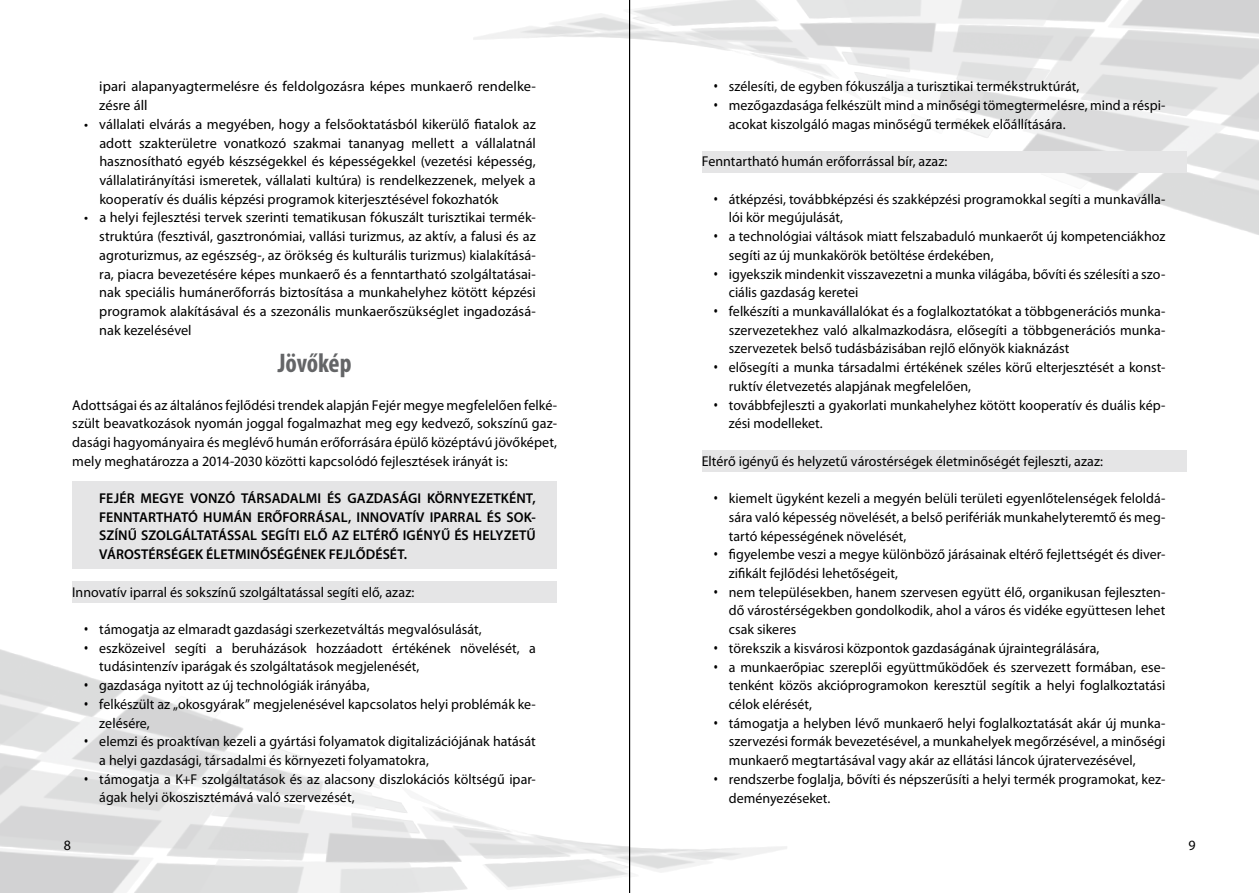
<style>
.page{position:relative;width:1259px;height:893px;background:#fff}
.page>*{position:absolute;margin:0;border:0;box-sizing:border-box;transform-origin:0 0}
.t1{font:700 condensed 27px "Myriad Pro";letter-spacing:-.01em;color:#646567}
.t2{font:14.25px/18.8px "Myriad Pro";color:#000}
.t3{font:600 14.25px/18.8px "Myriad Pro";letter-spacing:.005em;color:#000;text-align:justify}
.s1{font-family:"Arial Narrow"}
</style>
<div class="page">
<img style="left:473px;top:0;width:786px;height:271px">
<img style="left:0;top:614px;width:787px;height:279px">
<hr style="left:629px;top:0;width:1px;height:893px;background:#000">
<div style="left:72px;top:481px;width:485px;height:87px;background:#e5e5e6"></div>
<div style="left:72px;top:581px;width:485px;height:22px;background:#e5e5e6"></div>
<div style="left:702px;top:151px;width:484px;height:22px;background:#e5e5e6"></div>
<div style="left:702px;top:450px;width:484px;height:22px;background:#e5e5e6"></div>
<p class="t2" style="left:99px;top:77px;width:438px">ipari alapanyagtermelésre és feldolgozásra képes munkaerő rendelke&shy;zésre áll</p>
<p class="t2" style="left:99px;top:114px;width:438px;text-align:justify;text-indent:-15px">• vállalati elvárás a megyében, hogy a felsőoktatásból kikerülő fiatalok az adott szakterületre vonatkozó szakmai tananyag mellett a vállalatnál hasznosítható egyéb készségekkel és képességekkel (vezetési képesség, vállalatirányítási ismeretek, vállalati kultúra) is rendelkezzenek, melyek a kooperatív és duális képzési programok kiterjesztésével fokozhatók</p>
<p class="t2" style="left:99px;top:208px;width:438px;text-align:justify;text-indent:-15px">• a helyi fejlesztési tervek szerinti tematikusan fókuszált turisztikai termék&shy;struktúra (fesztivál, gasztronómiai, vallási turizmus, az aktív, a falusi és az agroturizmus, az egészség-, az örökség és kulturális turizmus) kialakításá&shy;ra, piacra bevezetésére képes munkaerő és a fenntartható szolgáltatásai&shy;nak speciális humánerőforrás biztosítása a munkahelyhez kötött képzési programok alakításával és a szezonális munkaerőszükséglet ingadozásá&shy;nak kezelésével</p>
<h1 class="t1" style="left:278px;top:346px;width:75px">Jövőkép</h1>
<p class="t2" style="left:72px;top:395px;width:486px;text-align:justify">Adottságai és az általános fejlődési trendek alapján Fejér megye megfelelően felké&shy;szült beavatkozások nyomán joggal fogalmazhat meg egy kedvező, sokszínű gaz&shy;dasági hagyományaira és meglévő humán erőforrására épülő középtávú jövőképet, mely meghatározza a 2014-2030 közötti kapcsolódó fejlesztések irányát is:</p>
<p class="t3" style="left:99px;top:488px;width:438px">FEJÉR MEGYE VONZÓ TÁRSADALMI ÉS GAZDASÁGI KÖRNYEZETKÉNT, FENNTARTHATÓ HUMÁN ERŐFORRÁSAL, INNOVATÍV IPARRAL ÉS SOK-SZÍNŰ SZOLGÁLTATÁSSAL SEGÍTI ELŐ AZ ELTÉRŐ IGÉNYŰ ÉS HELYZETŰ VÁROSTÉRSÉGEK ÉLETMINŐSÉGÉNEK FEJLŐDÉSÉT.</p>
<p class="t2" style="left:72px;top:582px;width:344px">Innovatív iparral és sokszínű szolgáltatással segíti elő, azaz:</p>
<p class="t2" style="left:84px;top:620px;width:399px"><span class="s1">•</span> támogatja az elmaradt gazdasági szerkezetváltás megvalósulását,</p>
<p class="t2" style="left:99px;top:638px;width:438px;text-indent:-15px"><span class="s1">•</span> eszközeivel segíti a beruházások hozzáadott értékének növelését, a tudásintenzív iparágak és szolgáltatások megjelenését,</p>
<p class="t2" style="left:84px;top:676px;width:287px"><span class="s1">•</span> gazdasága nyitott az új technológiák irányába,</p>
<p class="t2" style="left:99px;top:694px;width:438px;text-indent:-15px"><span class="s1">•</span> felkészült az „okosgyárak” megjelenésével kapcsolatos helyi problémák ke&shy;zelésére,</p>
<p class="t2" style="left:99px;top:732px;width:438px;text-indent:-15px"><span class="s1">•</span> elemzi és proaktívan kezeli a gyártási folyamatok digitalizációjának hatását a helyi gazdasági, társadalmi és környezeti folyamatokra,</p>
<p class="t2" style="left:99px;top:769px;width:438px;text-indent:-15px"><span class="s1">•</span> támogatja a K+F szolgáltatások és az alacsony diszlokációs költségű ipar&shy;ágak helyi ökoszisztémává való szervezését,</p>
<p class="t2" style="left:714px;top:77px;width:367px"><span class="s1">•</span> szélesíti, de egyben fókuszálja a turisztikai termékstruktúrát,</p>
<p class="t2" style="left:729px;top:96px;width:438px;text-indent:-15px"><span class="s1">•</span> mezőgazdasága felkészült mind a minőségi tömegtermelésre, mind a réspi&shy;acokat kiszolgáló magas minőségű termékek előállítására.</p>
<p class="t2" style="left:702px;top:152px;width:247px">Fenntartható humán erőforrással bír, azaz:</p>
<p class="t2" style="left:729px;top:189px;width:438px;text-indent:-15px"><span class="s1">•</span> átképzési, továbbképzési és szakképzési programokkal segíti a munkaválla&shy;lói kör megújulását,</p>
<p class="t2" style="left:729px;top:227px;width:438px;text-indent:-15px"><span class="s1">•</span> a technológiai váltások miatt felszabaduló munkaerőt új kompetenciákhoz segíti az új munkakörök betöltése érdekében,</p>
<p class="t2" style="left:729px;top:264px;width:438px;text-indent:-15px"><span class="s1">•</span> igyekszik mindenkit visszavezetni a munka világába, bővíti és szélesíti a szo&shy;ciális gazdaság keretei</p>
<p class="t2" style="left:729px;top:302px;width:438px;text-align:justify;text-indent:-15px"><span class="s1">•</span> felkészíti a munkavállalókat és a foglalkoztatókat a többgenerációs munka&shy;szervezetekhez való alkalmazkodásra, elősegíti a többgenerációs munka&shy;szervezetek belső tudásbázisában rejlő előnyök kiaknázást</p>
<p class="t2" style="left:729px;top:358px;width:438px;text-indent:-15px"><span class="s1">•</span> elősegíti a munka társadalmi értékének széles körű elterjesztését a konst&shy;ruktív életvezetés alapjának megfelelően,</p>
<p class="t2" style="left:729px;top:395px;width:438px;text-indent:-15px"><span class="s1">•</span> továbbfejleszti a gyakorlati munkahelyhez kötött kooperatív és duális kép&shy;zési modelleket.</p>
<p class="t2" style="left:702px;top:451px;width:403px">Eltérő igényű és helyzetű várostérségek életminőségét fejleszti, azaz:</p>
<p class="t2" style="left:729px;top:489px;width:438px;text-align:justify;text-indent:-15px"><span class="s1">•</span> kiemelt ügyként kezeli a megyén belüli területi egyenlőtelenségek feloldá&shy;sára való képesség növelését, a belső perifériák munkahelyteremtő és meg&shy;tartó képességének növelését,</p>
<p class="t2" style="left:729px;top:545px;width:438px;text-indent:-15px"><span class="s1">•</span> figyelembe veszi a megye különböző járásainak eltérő fejlettségét és diver&shy;zifikált fejlődési lehetőségeit,</p>
<p class="t2" style="left:729px;top:582px;width:438px;text-align:justify;text-indent:-15px"><span class="s1">•</span> nem településekben, hanem szervesen együtt élő, organikusan fejleszten&shy;dő várostérségekben gondolkodik, ahol a város és vidéke együttesen lehet csak sikeres</p>
<p class="t2" style="left:714px;top:638px;width:387px"><span class="s1">•</span> törekszik a kisvárosi központok gazdaságának újraintegrálására,</p>
<p class="t2" style="left:729px;top:657px;width:438px;text-align:justify;text-indent:-15px"><span class="s1">•</span> a munkaerőpiac szereplői együttműködőek és szervezett formában, ese&shy;tenként közös akcióprogramokon keresztül segítik a helyi foglalkoztatási célok elérését,</p>
<p class="t2" style="left:729px;top:713px;width:438px;text-align:justify;text-indent:-15px"><span class="s1">•</span> támogatja a helyben lévő munkaerő helyi foglalkoztatását akár új munka&shy;szervezési formák bevezetésével, a munkahelyek megőrzésével, a minőségi munkaerő megtartásával vagy akár az ellátási láncok újratervezésével,</p>
<p class="t2" style="left:729px;top:769px;width:438px;text-indent:-15px"><span class="s1">•</span> rendszerbe foglalja, bővíti és népszerűsíti a helyi termék programokat, kez&shy;deményezéseket.</p>
<p class="t2" style="left:64px;top:836px;width:9px">8</p>
<p class="t2" style="left:1188px;top:836px;width:9px">9</p>
</div>
